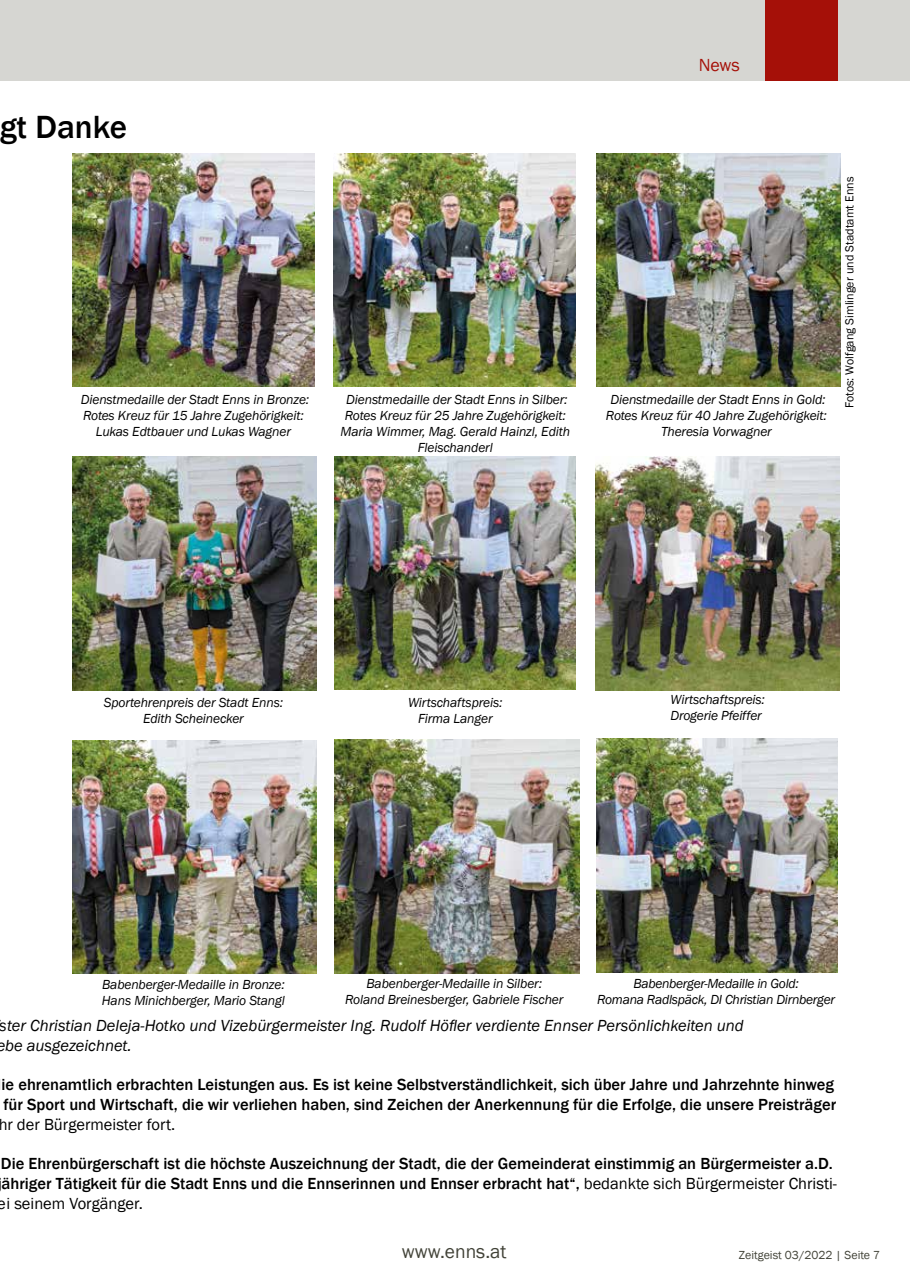
<style>
.page{position:relative;width:910px;height:1280px;background:#fff}
.page>*{position:absolute;margin:0;border:0;box-sizing:border-box;transform-origin:0 0}
.t1{font:500 33px "Franklin Gothic";color:#000}
.t2{font:19.5px "Franklin Gothic";color:#414237}
.t3{font:18px "Franklin Gothic";color:#a51008}
.t4{font:500 16.5px/19.8px "Franklin Gothic";color:#000}
.t5{font:italic 16.5px/19.8px "Franklin Gothic";color:#000}
.t6{font:16.5px "Franklin Gothic";color:#000}
.t7{font:italic 13.5px/16.2px "Franklin Gothic";letter-spacing:-.01em;color:#000;text-align:center}
.t8{font:12px "Franklin Gothic";color:#000}
.t9{font:12px "Franklin Gothic";color:#414237}
.s1{font-weight:400}
</style>
<div class="page">
<div style="left:0;top:0;width:910px;height:81px;background:#d6d6d2"></div>
<div style="left:765px;top:0;width:73px;height:81px;background:#a51008"></div>
<img style="left:597px;top:739px;width:240px;height:233px">
<img style="left:72px;top:153px;width:243px;height:234px">
<img style="left:334px;top:153px;width:241px;height:233px">
<img style="left:596px;top:153px;width:245px;height:234px">
<img style="left:72px;top:456px;width:244px;height:234px">
<img style="left:334px;top:456px;width:241px;height:233px">
<img style="left:595px;top:456px;width:245px;height:234px">
<img style="left:72px;top:740px;width:245px;height:234px">
<img style="left:334px;top:740px;width:245px;height:234px">
<h1 class="t1" style="left:-1px;top:106px;width:129px">gt Danke</h1>
<h3 class="t3" style="left:699px;top:54px;width:43px">News</h3>
<p class="t7" style="left:81px;top:391px;width:230px">Dienstmedaille der Stadt Enns in Bronze:<br>Rotes Kreuz für 15 Jahre Zugehörigkeit:<br>Lukas Edtbauer und Lukas Wagner</p>
<p class="t7" style="left:341px;top:391px;width:231px">Dienstmedaille der Stadt Enns in Silber:<br>Rotes Kreuz für 25 Jahre Zugehörigkeit:<br>Maria Wimmer, Mag. Gerald Hainzl, Edith Fleischanderl</p>
<p class="t7" style="left:606px;top:391px;width:222px">Dienstmedaille der Stadt Enns in Gold:<br>Rotes Kreuz für 40 Jahre Zugehörigkeit:<br>Theresia Vorwagner</p>
<p class="t8" style="left:842px;top:408px;width:233px;rotate:-90deg">Fotos: Wolfgang Simlinger und Stadtamt Enns</p>
<p class="t7" style="left:104px;top:694px;width:181px">Sportehrenpreis der Stadt Enns:<br>Edith Scheinecker</p>
<p class="t7" style="left:408px;top:694px;width:96px">Wirtschaftspreis:<br>Firma Langer</p>
<p class="t7" style="left:670px;top:692px;width:96px;text-align:left">Wirtschaftspreis:<br>Drogerie Pfeiffer</p>
<p class="t7" style="left:102px;top:976px;width:185px;text-align:left">Babenberger-Medaille in Bronze:<br>Hans Minichberger, Mario Stangl</p>
<p class="t7" style="left:345px;top:975px;width:220px">Babenberger-Medaille in Silber:<br>Roland Breinesberger, Gabriele Fischer</p>
<p class="t7" style="left:597px;top:975px;width:239px">Babenberger-Medaille in Gold:<br>Romana Radlspäck, DI Christian Dirnberger</p>
<p class="t5" style="left:-3px;top:1016px;width:749px">ster Christian Deleja-Hotko und Vizebürgermeister Ing. Rudolf Höfler verdiente Ennser Persönlichkeiten und ebe ausgezeichnet.</p>
<p class="t4" style="left:2px;top:1075px;width:836px">ie ehrenamtlich erbrachten Leistungen aus. Es ist keine Selbstverständlichkeit, sich über Jahre und Jahrzehnte hinweg für Sport und Wirtschaft, die wir verliehen haben, sind Zeichen der Anerkennung für die Erfolge, die unsere Preisträger</p>
<p class="t6" style="left:-2px;top:1114px;width:178px">hr der Bürgermeister fort.</p>
<p class="t4" style="left:-2px;top:1154px;width:841px">Die Ehrenbürgerschaft ist die höchste Auszeichnung der Stadt, die der Gemeinderat einstimmig an Bürgermeister a.D. ähriger Tätigkeit für die Stadt Enns und die Ennserinnen und Ennser erbracht hat“, <span class="s1">bedankte sich Bürgermeister Christi&shy;ei seinem Vorgänger.</span></p>
<h2 class="t2" style="left:402px;top:1239px;width:106px">www.enns.at</h2>
<p class="t9" style="left:739px;top:1247px;width:143px">Zeitgeist 03/2022 | Seite 7</p>
</div>
